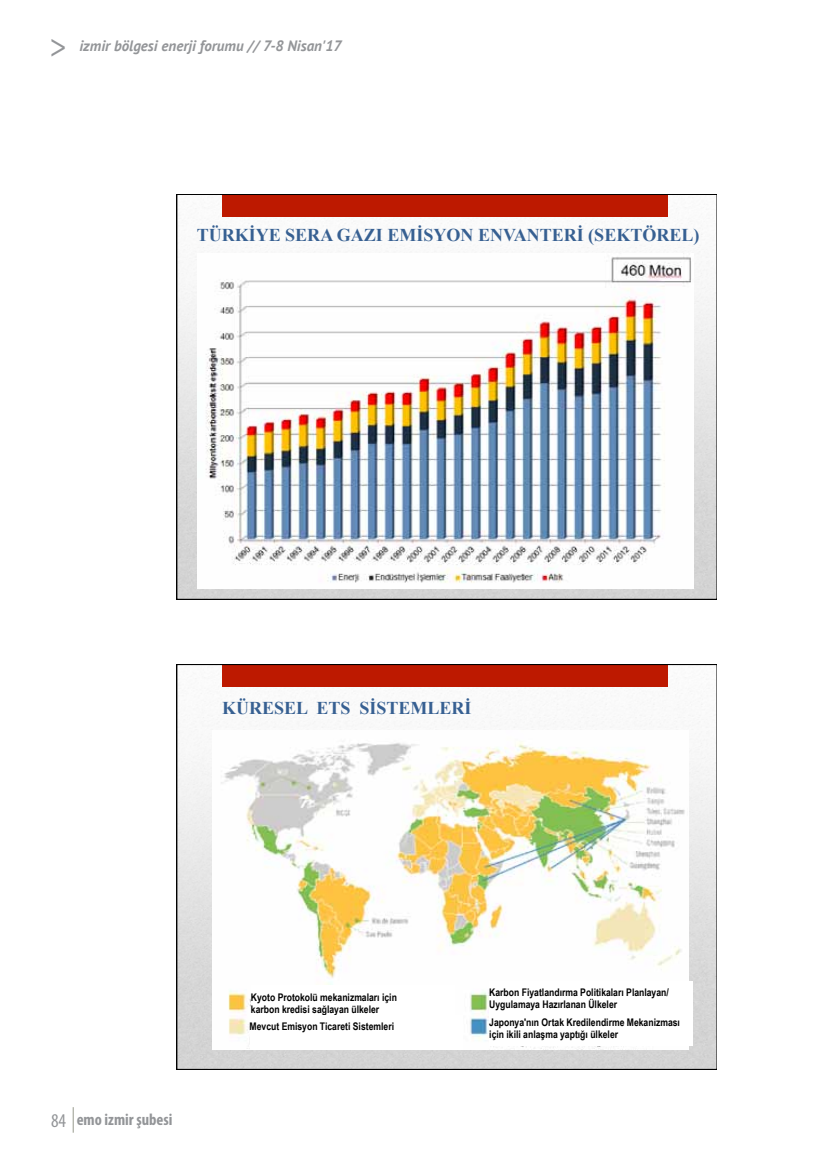
<style>
.page{position:relative;width:830px;height:1170px;background:#fff}
.page>*{position:absolute;margin:0;border:0;box-sizing:border-box;transform-origin:0 0}
.t1{font:700 18px "Times New Roman";color:#376092}
.t2{font:700 condensed 16.5px "Myriad Pro";color:#939598}
.t3{font:italic 700 15px "PT Sans";color:#939598}
.t4{font:700 10.5px/12px "Arial Narrow";color:#000}
.s1{font-family:"Apex New";font-weight:400;font-style:normal;font-size:33px}
.s2{font-weight:400;font-size:19.5px}
</style>
<div class="page">
<svg style="left:73px;top:1107px;width:1px;height:25px"></svg>
<svg style="left:176px;top:194px;width:540px;height:405px"></svg>
<svg style="left:176px;top:664px;width:540px;height:405px"></svg>
<h3 class="t3" style="left:50px;top:36px;width:293px"><span class="s1">&gt;</span> izmir bölgesi enerji forumu // 7-8 Nisan'17</h3>
<h1 class="t1" style="left:196px;top:223px;width:504px">TÜRKİYE SERA GAZI EMİSYON ENVANTERİ (SEKTÖREL)</h1>
<h1 class="t1" style="left:222px;top:695px;width:251px">KÜRESEL ETS SİSTEMLERİ</h1>
<h2 class="t2" style="left:51px;top:1109px;width:123px"><span class="s2">84</span> emo izmir şubesi</h2>
<p class="t4" style="left:251px;top:990px;width:147px">Kyoto Protokolü mekanizmaları için karbon kredisi sağlayan ülkeler</p>
<p class="t4" style="left:249px;top:1020px;width:146px">Mevcut Emisyon Ticareti Sistemleri</p>
<p class="t4" style="left:489px;top:986px;width:181px">Karbon Fiyatlandırma Politikaları Planlayan/<br>Uygulamaya Hazırlanan Ülkeler</p>
<p class="t4" style="left:489px;top:1015px;width:192px">Japonya'nın Ortak Kredilendirme Mekanizması için ikili anlaşma yaptığı ülkeler</p>
</div>
